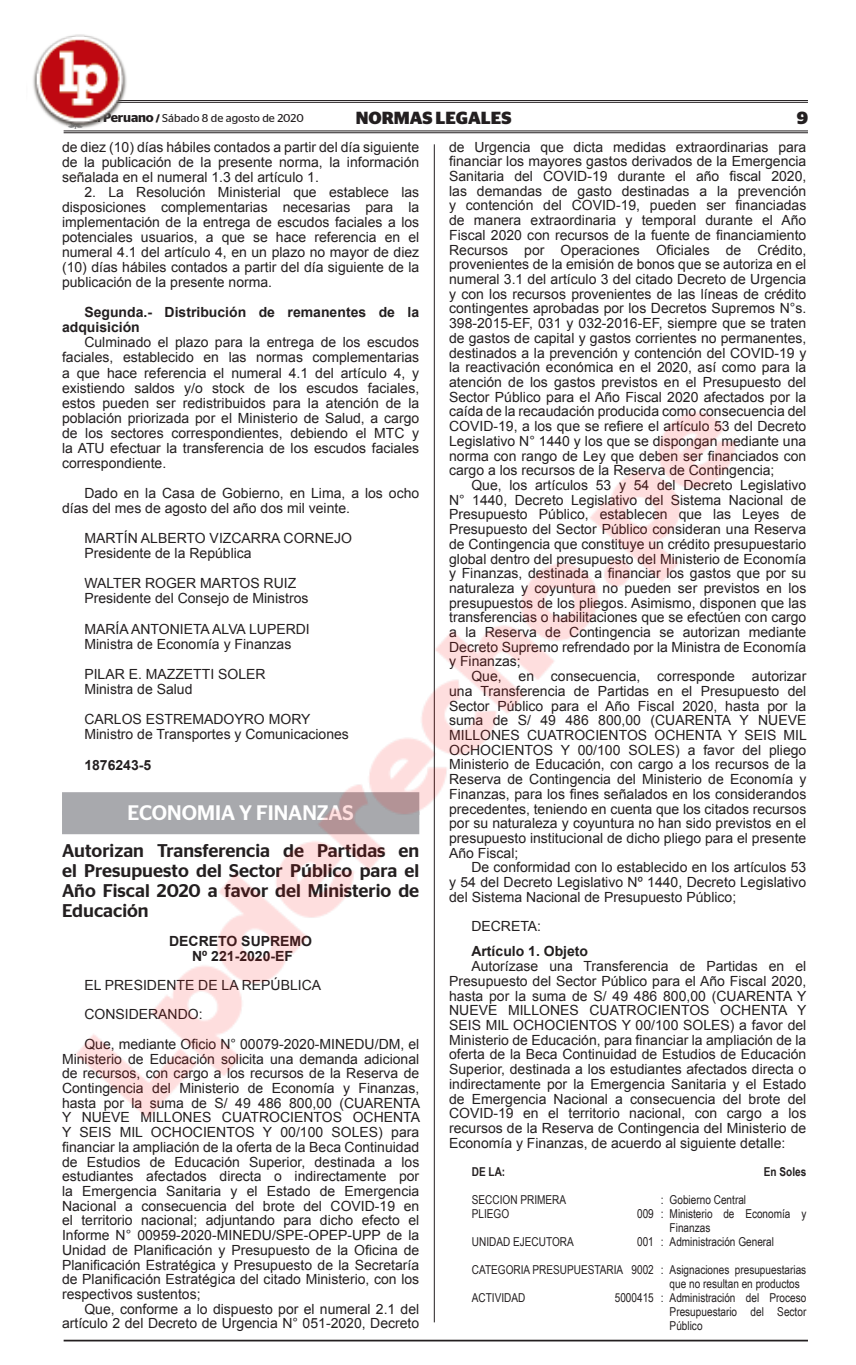
<style>
.page{position:relative;width:856px;height:1365px;background:#fff}
.page>*{position:absolute;margin:0;border:0;box-sizing:border-box;transform-origin:0 0}
.t1{font:500 21px "Stag Sans";color:#fff}
.t2{font:500 18.38px/20.1px "Stag Sans";color:#231f20;text-align:justify}
.t3{font:700 17.5px "Stag Sans";color:#231f20}
.t4{font:14px/14.7px "Arial";color:#231f20;text-align:justify}
.t5{font:700 14px/15px "Arial";color:#231f20}
.t6{font:12.25px/14px "Arial Narrow";color:#231f20}
.t7{font:700 12.25px "Arial Narrow";color:#231f20}
.t8{font:11.38px "Stag Sans";color:#231f20}
.s1{font-weight:600;font-size:13.12px}
.s2{font-weight:700;font-size:10.5px}
</style>
<div class="page">
<img style="left:62px;top:100px;width:746px;height:1242px">
<img style="left:33px;top:34px;width:98px;height:97px">
<p class="t8" style="left:90px;top:111px;width:215px"><span class="s1">El Peruano</span> <span class="s2">/</span> Sábado 8 de agosto de 2020</p>
<p class="t3" style="left:356px;top:107px;width:157px">NORMAS LEGALES</p>
<p class="t3" style="left:796px;top:107px;width:13px">9</p>
<p class="t4" style="left:62px;top:139px;width:359px">de diez (10) días hábiles contados a partir del día siguiente de la publicación de la presente norma, la información señalada en el numeral 1.3 del artículo 1.</p>
<p class="t4" style="left:62px;top:184px;width:359px;text-indent:22px">2. La Resolución Ministerial que establece las disposiciones complementarias necesarias para la implementación de la entrega de escudos faciales a los potenciales usuarios, a que se hace referencia en el numeral 4.1 del artículo 4, en un plazo no mayor de diez (10) días hábiles contados a partir del día siguiente de la publicación de la presente norma.</p>
<p class="t5" style="left:62px;top:305px;width:359px;text-indent:22px">Segunda.- Distribución de remanentes de la adquisición</p>
<p class="t4" style="left:62px;top:335px;width:359px;text-indent:22px">Culminado el plazo para la entrega de los escudos faciales, establecido en las normas complementarias a que hace referencia el numeral 4.1 del artículo 4, y existiendo saldos y/o stock de los escudos faciales, estos pueden ser redistribuidos para la atención de la población priorizada por el Ministerio de Salud, a cargo de los sectores correspondientes, debiendo el MTC y la ATU efectuar la transferencia de los escudos faciales correspondiente.</p>
<p class="t4" style="left:62px;top:485px;width:359px;text-indent:22px">Dado en la Casa de Gobierno, en Lima, a los ocho días del mes de agosto del año dos mil veinte.</p>
<p class="t4" style="left:84px;top:531px;width:269px">MARTÍN ALBERTO VIZCARRA CORNEJO<br>Presidente de la República</p>
<p class="t4" style="left:84px;top:576px;width:226px">WALTER ROGER MARTOS RUIZ<br>Presidente del Consejo de Ministros</p>
<p class="t4" style="left:84px;top:621px;width:227px">MARÍA ANTONIETA ALVA LUPERDI<br>Ministra de Economía y Finanzas</p>
<p class="t4" style="left:84px;top:666px;width:183px">PILAR E. MAZZETTI SOLER<br>Ministra de Salud</p>
<p class="t4" style="left:84px;top:711px;width:266px">CARLOS ESTREMADOYRO MORY<br>Ministro de Transportes y Comunicaciones</p>
<p class="t5" style="left:84px;top:758px;width:68px">1876243-5</p>
<h1 class="t1" style="left:127px;top:800px;width:228px">ECONOMIA Y FINANZAS</h1>
<h2 class="t2" style="left:62px;top:840px;width:359px">Autorizan Transferencia de Partidas en el Presupuesto del Sector Público para el Año Fiscal 2020 a favor del Ministerio de Educación</h2>
<p class="t5" style="left:169px;top:933px;width:21px">Decreto</p>
<p class="t4" style="left:449px;top:139px;width:359px">de Urgencia que dicta medidas extraordinarias para financiar los mayores gastos derivados de la Emergencia Sanitaria del COVID-19 durante el año fiscal 2020, las demandas de gasto destinadas a la prevención y contención del COVID-19, pueden ser financiadas de manera extraordinaria y temporal durante el Año Fiscal 2020 con recursos de la fuente de financiamiento Recursos por Operaciones Oficiales de Crédito, provenientes de la emisión de bonos que se autoriza en el numeral 3.1 del artículo 3 del citado Decreto de Urgencia y con los recursos provenientes de las líneas de crédito contingentes aprobadas por los Decretos Supremos N°s.<br>398-2015-EF, 031 y 032-2016-EF, siempre que se traten de gastos de capital y gastos corrientes no permanentes, destinados a la prevención y contención del COVID-19 y la reactivación económica en el 2020, así como para la atención de los gastos previstos en el Presupuesto del Sector Público para el Año Fiscal 2020 afectados por la caída de la recaudación producida como consecuencia del COVID-19, a los que se refiere el artículo 53 del Decreto Legislativo N° 1440 y los que se dispongan mediante una norma con rango de Ley que deben ser financiados con cargo a los recursos de la Reserva de Contingencia;</p>
<p class="t4" style="left:449px;top:478px;width:359px;text-indent:22px">Que, los artículos 53 y 54 del Decreto Legislativo N° 1440, Decreto Legislativo del Sistema Nacional de Presupuesto Público, establecen que las Leyes de Presupuesto del Sector Público consideran una Reserva de Contingencia que constituye un crédito presupuestario global dentro del presupuesto del Ministerio de Economía y Finanzas, destinada a financiar los gastos que por su naturaleza y coyuntura no pueden ser previstos en los presupuestos de los pliegos. Asimismo, disponen que las transferencias o habilitaciones que se efectúen con cargo a la Reserva de Contingencia se autorizan mediante Decreto Supremo refrendado por la Ministra de Economía y Finanzas;</p>
<p class="t4" style="left:449px;top:669px;width:359px;text-indent:22px">Que, en consecuencia, corresponde autorizar una Transferencia de Partidas en el Presupuesto del Sector Público para el Año Fiscal 2020, hasta por la suma de S/ 49 486 800,00 (CUARENTA Y NUEVE MILLONES CUATROCIENTOS OCHENTA Y SEIS MIL OCHOCIENTOS Y 00/100 SOLES) a favor del pliego Ministerio de Educación, con cargo a los recursos de la Reserva de Contingencia del Ministerio de Economía y Finanzas, para los fines señalados en los considerandos precedentes, teniendo en cuenta que los citados recursos por su naturaleza y coyuntura no han sido previstos en el presupuesto institucional de dicho pliego para el presente Año Fiscal;</p>
<p class="t4" style="left:449px;top:860px;width:359px;text-indent:22px">De conformidad con lo establecido en los artículos 53 y 54 del Decreto Legislativo Nº 1440, Decreto Legislativo del Sistema Nacional de Presupuesto Público;</p>
<p class="t4" style="left:471px;top:919px;width:71px">DECRETA:</p>
<p class="t5" style="left:471px;top:944px;width:118px">Artículo 1. Objeto</p>
<p class="t4" style="left:449px;top:958px;width:359px;text-indent:22px">Autorízase una Transferencia de Partidas en el Presupuesto del Sector Público para el Año Fiscal 2020, hasta por la suma de S/ 49 486 800,00 (CUARENTA Y NUEVE MILLONES CUATROCIENTOS OCHENTA Y SEIS MIL OCHOCIENTOS Y 00/100 SOLES) a favor del Ministerio de Educación, para financiar la ampliación de la oferta de la Beca Continuidad de Estudios de Educación Superior, destinada a los estudiantes afectados directa o indirectamente por la Emergencia Sanitaria y el Estado de Emergencia Nacional a consecuencia del brote del COVID-19 en el territorio nacional, con cargo a los recursos de la Reserva de Contingencia del Ministerio de Economía y Finanzas, de acuerdo al siguiente detalle:</p>
<p class="t7" style="left:472px;top:1162px;width:35px">DE LA:</p>
<p class="t7" style="left:764px;top:1162px;width:44px">En Soles</p>
<p class="t6" style="left:472px;top:1192px;width:96px">SECCION PRIMERA</p>
<p class="t6" style="left:661px;top:1192px;width:87px">: Gobierno Central</p>
<p class="t6" style="left:472px;top:1206px;width:39px">PLIEGO</p>
<p class="t6" style="left:669px;top:1206px;width:138px;text-indent:-33px">009 : Ministerio de Economía y<br>Finanzas</p>
<p class="t6" style="left:472px;top:1234px;width:103px">UNIDAD EJECUTORA</p>
<p class="t6" style="left:637px;top:1234px;width:138px">001 : Administración General</p>
<p class="t6" style="left:472px;top:1262px;width:336px">CATEGORIA PRESUPUESTARIA 9002 : Asignaciones presupuestarias</p>
<p class="t6" style="left:669px;top:1276px;width:132px">que no resultan en productos</p>
<p class="t6" style="left:472px;top:1290px;width:55px">ACTIVIDAD</p>
<p class="t6" style="left:669px;top:1290px;width:138px;text-align:justify;text-indent:-55px">5000415 : Administración del Proceso Presupuestario del Sector Público</p>
<p class="t5" style="left:192px;top:934px;width:102px;text-indent:49px">Supremo<br>Nº 221-2020-EF</p>
<p class="t4" style="left:84px;top:970px;width:336px;line-height:29.4px;text-align:left">EL PRESIDENTE DE LA REPÚBLICA<br>CONSIDERANDO:<br>Que, mediante Oficio N° 00079-2020-MINEDU/DM, el</p>
<p class="t4" style="left:62px;top:1051px;width:359px">Ministerio de Educación solicita una demanda adicional de recursos, con cargo a los recursos de la Reserva de Contingencia del Ministerio de Economía y Finanzas, hasta por la suma de S/ 49 486 800,00 (CUARENTA Y NUEVE MILLONES CUATROCIENTOS OCHENTA Y SEIS MIL OCHOCIENTOS Y 00/100 SOLES) para financiar la ampliación de la oferta de la Beca Continuidad de Estudios de Educación Superior, destinada a los estudiantes afectados directa o indirectamente por la Emergencia Sanitaria y el Estado de Emergencia Nacional a consecuencia del brote del COVID-19 en el territorio nacional; adjuntando para dicho efecto el Informe N° 00959-2020-MINEDU/SPE-OPEP-UPP de la Unidad de Planificación y Presupuesto de la Oficina de Planificación Estratégica y Presupuesto de la Secretaría de Planificación Estratégica del citado Ministerio, con los respectivos sustentos;</p>
<p class="t4" style="left:62px;top:1301px;width:359px;text-align:right">Que, conforme a lo dispuesto por el numeral 2.1 del artículo 2 del Decreto de Urgencia N° 051-2020, Decreto</p>
</div>
